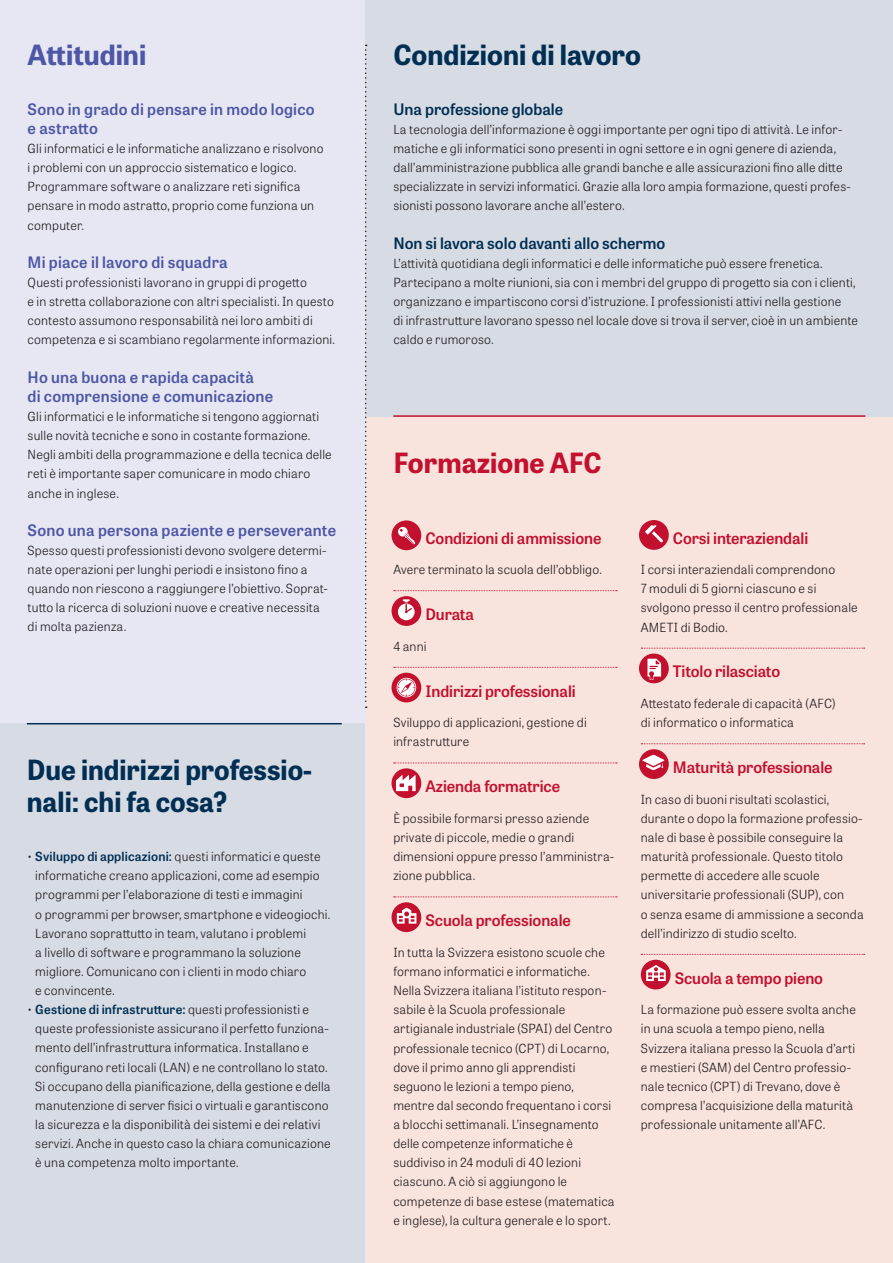
<style>
.page{position:relative;width:893px;height:1263px;background:#fff}
.page>*{position:absolute;margin:0;border:0;box-sizing:border-box;transform-origin:0 0}
.t1{font:700 27.75px/32px "Tablet Gothic";color:#002f53}
.t2{font:700 27.75px "Tablet Gothic";color:#c3102e}
.t3{font:700 27.75px "Tablet Gothic";color:#4d57a5}
.t4{font:600 15.75px "Tablet Gothic";letter-spacing:-.005em;color:#c3102e}
.t5{font:600 15.75px/19.2px "Tablet Gothic";letter-spacing:.015em;color:#4d57a5}
.t6{font:600 15.75px "Tablet Gothic";color:#002f53}
.t7{font:300 12.6px/19.2px "Tablet Gothic";letter-spacing:.015em;color:#231f20}
.s1{font-weight:600;color:#002f53}
</style>
<div class="page">
<div style="left:366px;top:416px;width:527px;height:847px;background:#f8e3dd"></div>
<div style="left:0;top:0;width:366px;height:1263px;background:#e7e7f3"></div>
<div style="left:366px;top:0;width:527px;height:416px;background:#d7dbe4"></div>
<svg style="left:365px;top:45px;width:2px;height:663px"></svg>
<svg style="left:394px;top:590px;width:223px;height:1px"></svg>
<svg style="left:394px;top:667px;width:223px;height:1px"></svg>
<svg style="left:394px;top:762px;width:223px;height:1px"></svg>
<svg style="left:394px;top:896px;width:223px;height:1px"></svg>
<div style="left:391px;top:520px;width:30px;height:30px;background:#c3102e;border-radius:50%"></div>
<svg style="left:398px;top:527px;width:17px;height:17px"></svg>
<div style="left:391px;top:596px;width:30px;height:30px;background:#c3102e;border-radius:50%"></div>
<svg style="left:398px;top:599px;width:17px;height:21px"></svg>
<div style="left:391px;top:673px;width:30px;height:29px;background:#c3102e;border-radius:50%"></div>
<svg style="left:397px;top:678px;width:19px;height:19px"></svg>
<div style="left:391px;top:768px;width:30px;height:30px;background:#c3102e;border-radius:50%"></div>
<svg style="left:396px;top:775px;width:20px;height:16px"></svg>
<svg style="left:391px;top:902px;width:30px;height:30px"></svg>
<svg style="left:397px;top:908px;width:19px;height:16px"></svg>
<svg style="left:641px;top:648px;width:224px;height:1px"></svg>
<svg style="left:641px;top:743px;width:224px;height:1px"></svg>
<svg style="left:641px;top:954px;width:224px;height:1px"></svg>
<div style="left:639px;top:520px;width:30px;height:30px;background:#c3102e;border-radius:50%"></div>
<svg style="left:645px;top:525px;width:18px;height:17px"></svg>
<svg style="left:639px;top:653px;width:30px;height:30px"></svg>
<svg style="left:647px;top:659px;width:14px;height:21px"></svg>
<div style="left:639px;top:749px;width:30px;height:30px;background:#c3102e;border-radius:50%"></div>
<svg style="left:642px;top:754px;width:23px;height:16px"></svg>
<div style="left:641px;top:960px;width:30px;height:29px;background:#c3102e;border-radius:50%"></div>
<svg style="left:646px;top:965px;width:20px;height:16px"></svg>
<hr style="left:393px;top:415px;width:472px;height:2px;background:#c3102e">
<div style="left:0;top:724px;width:365px;height:539px;background:#d7dbe4"></div>
<hr style="left:27px;top:723px;width:315px;height:1px;background:#002f53">
<h1 class="t3" style="left:28px;top:36px;width:120px">Attitudini</h1>
<p class="t5" style="left:28px;top:99px;width:289px">Sono in grado di pensare in modo logico e astratto</p>
<p class="t7" style="left:28px;top:138px;width:297px">Gli informatici e le informatiche analizzano e risolvono i problemi con un approccio sistematico e logico.<br>Programmare software o analizzare reti significa pensare in modo astratto, proprio come funziona un computer.</p>
<p class="t5" style="left:28px;top:252px;width:202px">Mi piace il lavoro di squadra</p>
<p class="t7" style="left:28px;top:272px;width:309px">Questi professionisti lavorano in gruppi di progetto<br>e in stretta collaborazione con altri specialisti. In questo contesto assumono responsabilità nei loro ambiti di competenza e si scambiano regolarmente informazioni.</p>
<p class="t5" style="left:28px;top:367px;width:247px">Ho una buona e rapida capacità<br>di comprensione e comunicazione</p>
<p class="t7" style="left:28px;top:406px;width:306px">Gli informatici e le informatiche si tengono aggiornati sulle novità tecniche e sono in costante formazione.<br>Negli ambiti della programmazione e della tecnica delle reti è importante saper comunicare in modo chiaro anche in inglese.</p>
<p class="t5" style="left:28px;top:520px;width:310px">Sono una persona paziente e perseverante</p>
<p class="t7" style="left:28px;top:540px;width:302px">Spesso questi professionisti devono svolgere determi&shy;nate operazioni per lunghi periodi e insistono fino a quando non riescono a raggiungere l’obiettivo. Soprat&shy;tutto la ricerca di soluzioni nuove e creative necessita di molta pazienza.</p>
<h1 class="t1" style="left:27px;top:752px;width:287px">Due indirizzi professio&shy;nali: chi fa cosa?</h1>
<p class="t7" style="left:35px;top:846px;width:297px;text-indent:-8px">• <span class="s1">Sviluppo di applicazioni:</span> questi informatici e queste informatiche creano applicazioni, come ad esempio programmi per l’elaborazione di testi e immagini<br>o programmi per browser, smartphone e videogiochi.<br>Lavorano soprattutto in team, valutano i problemi<br>a livello di software e programmano la soluzione migliore. Comunicano con i clienti in modo chiaro<br>e convincente.</p>
<p class="t7" style="left:35px;top:999px;width:297px;text-indent:-8px">• <span class="s1">Gestione di infrastrutture:</span> questi professionisti e queste professioniste assicurano il perfetto funziona&shy;mento dell’infrastruttura informatica. Installano e configurano reti locali (LAN) e ne controllano lo stato.<br>Si occupano della pianificazione, della gestione e della manutenzione di server fisici o virtuali e garantiscono la sicurezza e la disponibilità dei sistemi e dei relativi servizi. Anche in questo caso la chiara comunicazione è una competenza molto importante.</p>
<h1 class="t1" style="left:393px;top:38px;width:249px">Condizioni di lavoro</h1>
<p class="t6" style="left:393px;top:98px;width:171px">Una professione globale</p>
<p class="t7" style="left:393px;top:119px;width:459px">La tecnologia dell’informazione è oggi importante per ogni tipo di attività. Le infor&shy;matiche e gli informatici sono presenti in ogni settore e in ogni genere di azienda, dall’amministrazione pubblica alle grandi banche e alle assicurazioni fino alle ditte specializzate in servizi informatici. Grazie alla loro ampia formazione, questi profes&shy;sionisti possono lavorare anche all’estero.</p>
<p class="t6" style="left:393px;top:232px;width:273px">Non si lavora solo davanti allo schermo</p>
<p class="t7" style="left:393px;top:253px;width:466px">L’attività quotidiana degli informatici e delle informatiche può essere frenetica.<br>Partecipano a molte riunioni, sia con i membri del gruppo di progetto sia con i clienti, organizzano e impartiscono corsi d’istruzione. I professionisti attivi nella gestione<br>di infrastrutture lavorano spesso nel locale dove si trova il server, cioè in un ambiente caldo e rumoroso.</p>
<h1 class="t2" style="left:393px;top:443px;width:210px">Formazione AFC</h1>
<p class="t4" style="left:425px;top:527px;width:177px">Condizioni di ammissione</p>
<p class="t7" style="left:393px;top:559px;width:210px">Avere terminato la scuola dell’obbligo.</p>
<p class="t4" style="left:425px;top:603px;width:50px">Durata</p>
<p class="t7" style="left:393px;top:636px;width:35px">4 anni</p>
<p class="t4" style="left:425px;top:680px;width:152px">Indirizzi professionali</p>
<p class="t7" style="left:393px;top:712px;width:195px">Sviluppo di applicazioni, gestione di infrastrutture</p>
<p class="t4" style="left:425px;top:775px;width:136px">Azienda formatrice</p>
<p class="t7" style="left:393px;top:808px;width:223px">È possibile formarsi presso aziende private di piccole, medie o grandi dimensioni oppure presso l’amministra&shy;zione pubblica.</p>
<p class="t4" style="left:425px;top:909px;width:147px">Scuola professionale</p>
<p class="t7" style="left:393px;top:942px;width:223px">In tutta la Svizzera esistono scuole che formano informatici e informatiche.<br>Nella Svizzera italiana l’istituto respon&shy;sabile è la Scuola professionale artigianale industriale (SPAI) del Centro professionale tecnico (CPT) di Locarno, dove il primo anno gli apprendisti seguono le lezioni a tempo pieno, mentre dal secondo frequentano i corsi a blocchi settimanali. L’insegnamento delle competenze informatiche è suddiviso in 24 moduli di 40 lezioni ciascuno. A ciò si aggiungono le competenze di base estese (matematica e inglese), la cultura generale e lo sport.</p>
<p class="t4" style="left:673px;top:527px;width:137px">Corsi interaziendali</p>
<p class="t7" style="left:641px;top:559px;width:218px">I corsi interaziendali comprendono<br>7 moduli di 5 giorni ciascuno e si svolgono presso il centro professionale<br>AMETI di Bodio.</p>
<p class="t4" style="left:673px;top:660px;width:109px">Titolo rilasciato</p>
<p class="t7" style="left:641px;top:693px;width:196px">Attestato federale di capacità (AFC) di informatico o informatica</p>
<p class="t4" style="left:673px;top:756px;width:161px">Maturità professionale</p>
<p class="t7" style="left:641px;top:789px;width:225px">In caso di buoni risultati scolastici, durante o dopo la formazione professio&shy;nale di base è possibile conseguire la maturità professionale. Questo titolo permette di accedere alle scuole universitarie professionali (SUP), con<br>o senza esame di ammissione a seconda dell’indirizzo di studio scelto.</p>
<p class="t4" style="left:675px;top:967px;width:150px">Scuola a tempo pieno</p>
<p class="t7" style="left:641px;top:999px;width:217px">La formazione può essere svolta anche in una scuola a tempo pieno, nella Svizzera italiana presso la Scuola d’arti e mestieri (SAM) del Centro professio&shy;nale tecnico (CPT) di Trevano, dove è compresa l’acquisizione della maturità professionale unitamente all’AFC.</p>
</div>
